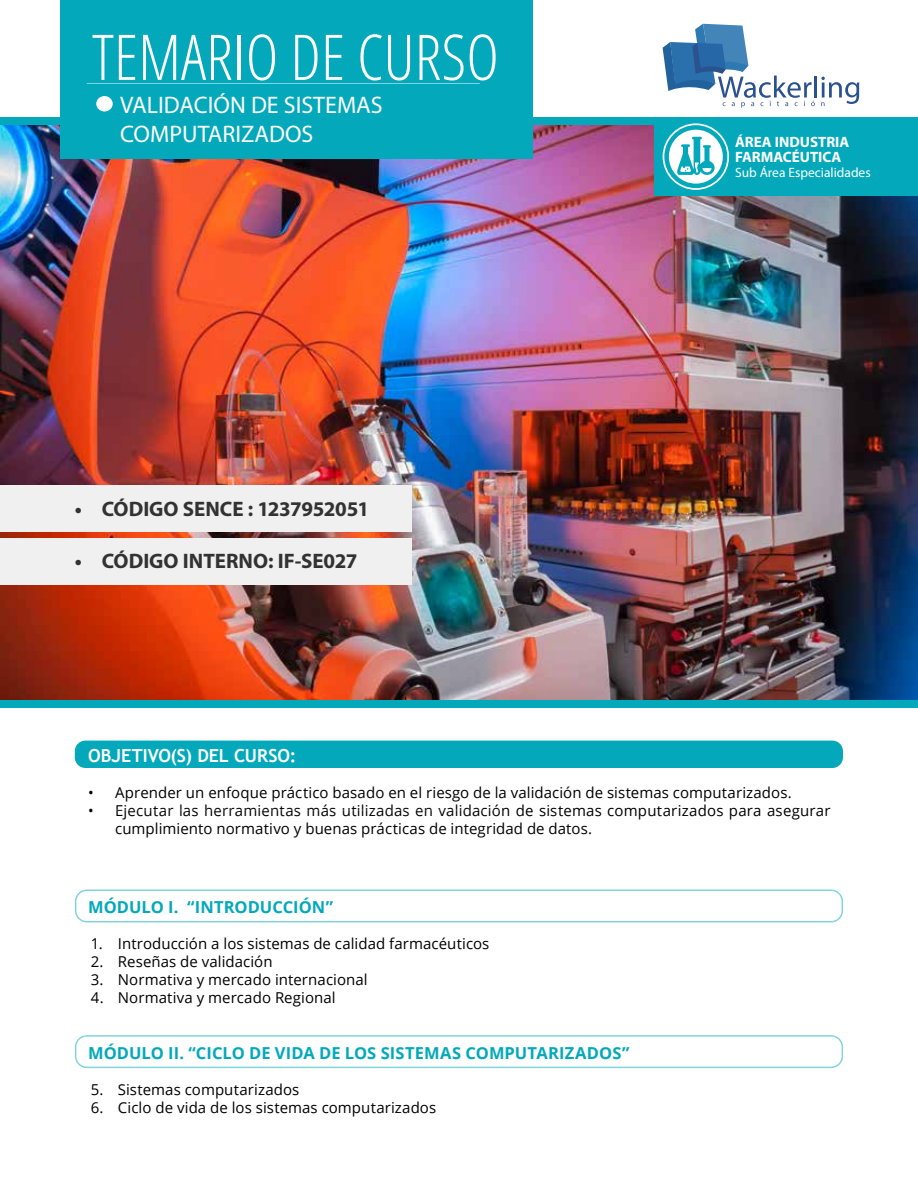
<style>
.page{position:relative;width:918px;height:1188px;background:#fff}
.page>*{position:absolute;margin:0;border:0;box-sizing:border-box;transform-origin:0 0}
.t1{font:300 condensed 63px "Open Sans";color:#fff}
.t2{font:24px/28.8px "Myriad Pro";color:#fff}
.t3{font:700 21px "Myriad Pro";color:#323232}
.t4{font:700 18px "Trebuchet MS";letter-spacing:-.005em;color:#fff}
.t5{font:700 16.5px "Open Sans";letter-spacing:.005em;color:#03a9ba}
.t6{font:15px/18px "Open Sans";letter-spacing:.005em;color:#000}
.t7{font:700 15px/15px "Myriad Pro";color:#fff}
.t8{font:13.5px "Myriad Pro";color:#fff}
</style>
<div class="page">
<div style="left:75px;top:741px;width:768px;height:27px;background:#03a9ba;border-radius:11px"></div>
<img style="left:0;top:126px;width:918px;height:573px">
<div style="left:60px;top:0;width:472px;height:159px;background:#03a9ba"></div>
<hr style="left:814px;top:76px;width:3px;height:22px;background:#2c518f">
<svg style="left:663px;top:24px;width:152px;height:84px"></svg>
<svg style="left:821px;top:77px;width:38px;height:29px"></svg>
<div style="left:96px;top:96px;width:17px;height:15px;background:#fff;border-radius:50%"></div>
<hr style="left:87px;top:83px;width:393px;height:1px;background:#fff">
<div style="left:654px;top:117px;width:264px;height:79px;background:#03a9ba"></div>
<div style="left:0;top:538px;width:411px;height:47px;background:#f0f0f0"></div>
<div style="left:75px;top:890px;width:768px;height:32px;border:2px solid #03a9ba;border-radius:11px"></div>
<div style="left:663px;top:123px;width:66px;height:67px;border:2px solid #fff;border-radius:50%"></div>
<svg style="left:669px;top:130px;width:54px;height:54px"></svg>
<div style="left:0;top:485px;width:411px;height:47px;background:#f0f0f0"></div>
<div style="left:75px;top:1035px;width:768px;height:33px;border:2px solid #03a9ba;border-radius:11px"></div>
<h1 class="t1" style="left:92px;top:14px;width:408px">TEMARIO DE CURSO</h1>
<h2 class="t2" style="left:120px;top:90px;width:264px">VALIDACIÓN DE SISTEMAS<br>COMPUTARIZADOS</h2>
<h3 class="t3" style="left:75px;top:495px;width:296px">• CÓDIGO SENCE : 1237952051</h3>
<h3 class="t3" style="left:75px;top:548px;width:284px">• CÓDIGO INTERNO: IF-SE027</h3>
<p class="t7" style="left:735px;top:134px;width:116px">ÁREA INDUSTRIA<br>FARMACÉUTICA</p>
<p class="t8" style="left:735px;top:164px;width:137px">Sub Área Especialidades</p>
<p class="t4" style="left:88px;top:744px;width:210px">OBJETIVO(S) DEL CURSO:</p>
<p class="t6" style="left:88px;top:783px;width:705px">• Aprender un enfoque práctico basado en el riesgo de la validación de sistemas computarizados.</p>
<p class="t6" style="left:115px;top:801px;width:717px;text-indent:-27px">• Ejecutar las herramientas más utilizadas en validación de sistemas computarizados para asegurar cumplimiento normativo y buenas prácticas de integridad de datos.</p>
<p class="t5" style="left:88px;top:895px;width:247px">MÓDULO I. “INTRODUCCIÓN”</p>
<p class="t6" style="left:91px;top:934px;width:400px">1. Introducción a los sistemas de calidad farmacéuticos</p>
<p class="t6" style="left:91px;top:952px;width:183px">2. Reseñas de validación</p>
<p class="t6" style="left:91px;top:970px;width:278px">3. Normativa y mercado internacional</p>
<p class="t6" style="left:91px;top:988px;width:246px">4. Normativa y mercado Regional</p>
<p class="t5" style="left:88px;top:1041px;width:543px">MÓDULO II. “CICLO DE VIDA DE LOS SISTEMAS COMPUTARIZADOS”</p>
<p class="t6" style="left:91px;top:1080px;width:210px">5. Sistemas computarizados</p>
<p class="t6" style="left:91px;top:1098px;width:347px">6. Ciclo de vida de los sistemas computarizados</p>
</div>
